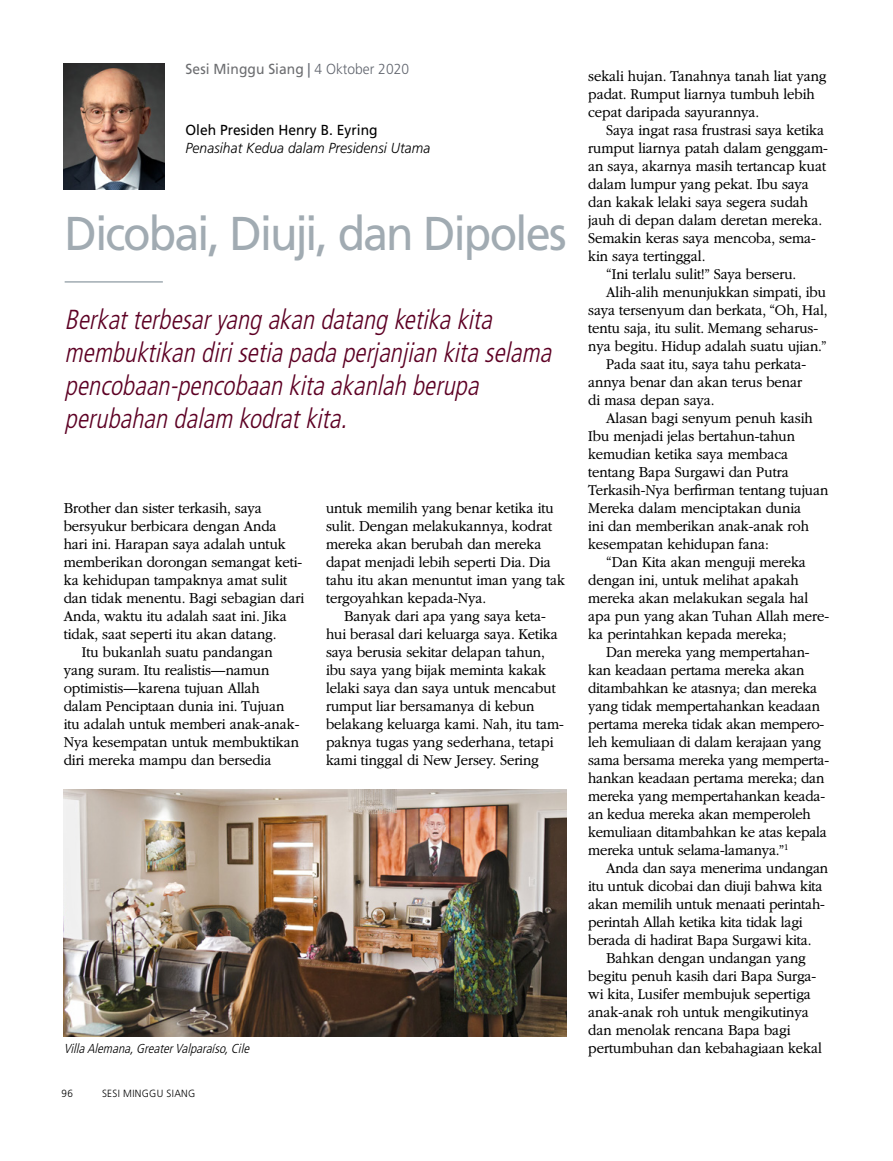
<style>
.page{position:relative;width:893px;height:1161px;background:#fff}
.page>*{position:absolute;margin:0;border:0;box-sizing:border-box;transform-origin:0 0}
.ARTCL_title{font:47.4px "Frutigerlds Lat";letter-spacing:-.05em;color:#a1abb2;scale:.95 1}
.ARTCL-kicker{font:italic 300 condensed 27.6px/33px "Frutigerlds Lat";color:#5d0024;scale:.95 1}
.ARTCL_para{font:300 15.75px/18px "Garamondlds Lat Plus";letter-spacing:-.01em;color:#000;scale:.95 1}
.ARTCL_para_first{font:300 15.75px/18px "Garamondlds Lat Plus";letter-spacing:-.01em;color:#000;scale:.95 1}
.ARTCL-BY_para{font:italic 300 14.55px "Frutigerlds Lat";letter-spacing:.005em;color:#000;scale:.95 1}
.ARTCL_seriesTitle{font:14.55px "Frutigerlds Lat";letter-spacing:.005em;color:#6d6e71;scale:.95 1}
.ARTCL-BY_para_first{font:14.55px "Frutigerlds Lat";color:#000;scale:.95 1}
.New_FrutigerLight_Ca{font:italic 300 condensed 13.05px "Frutigerlds Lat";color:#000}
.t1{font:300 10.35px "Frutigerlds Lat";letter-spacing:.03em;color:#000;scale:.95 1}
.s1{color:#62666f}
.s2{font-weight:300;color:#62666f}
</style>
<div class="page">
<hr style="left:65px;top:281px;width:98px;height:2px;background:#a1abb2">
<img style="left:64px;top:64px;width:100px;height:126px">
<img style="left:64px;top:790px;width:503px;height:247px">
<p class="ARTCL_seriesTitle" style="left:185px;top:58px;width:237px">Sesi Minggu Siang <span class="s1">|</span> <span class="s2">4 Oktober 2020</span></p>
<p class="ARTCL-BY_para_first" style="left:185px;top:119px;width:204px">Oleh Presiden Henry B. Eyring</p>
<p class="ARTCL-BY_para" style="left:185px;top:138px;width:259px">Penasihat Kedua dalam Presidensi Utama</p>
<p class="ARTCL_title" style="left:65px;top:197px;width:530px">Dicobai, Diuji, dan Dipoles</p>
<p class="ARTCL-kicker" style="left:65px;top:303px;width:514px">Berkat terbesar yang akan datang ketika kita membuktikan diri setia pada perjanjian kita selama pencobaan-pencobaan kita akanlah berupa perubahan dalam kodrat kita.</p>
<p class="ARTCL_para_first" style="left:64px;top:499px;width:255px">Brother dan sister terkasih, saya bersyukur berbicara dengan Anda hari ini. Harapan saya adalah untuk memberikan dorongan semangat keti&shy;ka kehidupan tampaknya amat sulit dan tidak menentu. Bagi sebagian dari Anda, waktu itu adalah saat ini. Jika tidak, saat seperti itu akan datang.</p>
<p class="ARTCL_para" style="left:64px;top:643px;width:250px;text-indent:18px">Itu bukanlah suatu pandangan yang suram. Itu realistis—namun optimistis—karena tujuan Allah dalam Penciptaan dunia ini. Tujuan itu adalah untuk memberi anak-anak-Nya kesempatan untuk membuktikan diri mereka mampu dan bersedia</p>
<p class="ARTCL_para" style="left:326px;top:499px;width:253px">untuk memilih yang benar ketika itu sulit. Dengan melakukannya, kodrat mereka akan berubah dan mereka dapat menjadi lebih seperti Dia. Dia tahu itu akan menuntut iman yang tak tergoyahkan kepada-Nya.</p>
<p class="ARTCL_para" style="left:326px;top:607px;width:252px;text-indent:18px">Banyak dari apa yang saya keta&shy;hui berasal dari keluarga saya. Ketika saya berusia sekitar delapan tahun, ibu saya yang bijak meminta kakak lelaki saya dan saya untuk mencabut rumput liar bersamanya di kebun belakang keluarga kami. Nah, itu tam&shy;paknya tugas yang sederhana, tetapi kami tinggal di New Jersey. Sering</p>
<p class="New_FrutigerLight_Ca" style="left:64px;top:1039px;width:187px">Villa Alemana, Greater Valparaíso, Cile</p>
<p class="t1" style="left:62px;top:1086px;width:13px">96</p>
<p class="t1" style="left:102px;top:1086px;width:100px">SESI MINGGU SIANG</p>
<p class="ARTCL_para" style="left:588px;top:67px;width:252px">sekali hujan. Tanahnya tanah liat yang padat. Rumput liarnya tumbuh lebih cepat daripada sayurannya.</p>
<p class="ARTCL_para" style="left:588px;top:121px;width:254px;text-indent:18px">Saya ingat rasa frustrasi saya ketika rumput liarnya patah dalam genggam&shy;an saya, akarnya masih tertancap kuat dalam lumpur yang pekat. Ibu saya dan kakak lelaki saya segera sudah jauh di depan dalam deretan mereka.<br>Semakin keras saya mencoba, sema&shy;kin saya tertinggal.</p>
<p class="ARTCL_para" style="left:606px;top:265px;width:202px">“Ini terlalu sulit!” Saya berseru.</p>
<p class="ARTCL_para" style="left:588px;top:283px;width:254px;text-indent:18px">Alih-alih menunjukkan simpati, ibu saya tersenyum dan berkata, “Oh, Hal, tentu saja, itu sulit. Memang seharus&shy;nya begitu. Hidup adalah suatu ujian.”</p>
<p class="ARTCL_para" style="left:588px;top:355px;width:231px;text-indent:18px">Pada saat itu, saya tahu perkata&shy;annya benar dan akan terus benar di masa depan saya.</p>
<p class="ARTCL_para" style="left:588px;top:409px;width:254px;text-indent:18px">Alasan bagi senyum penuh kasih<br>Ibu menjadi jelas bertahun-tahun kemudian ketika saya membaca tentang Bapa Surgawi dan Putra<br>Terkasih-Nya berfirman tentang tujuan<br>Mereka dalam menciptakan dunia<br>ini dan memberikan anak-anak roh kesempatan kehidupan fana:</p>
<p class="ARTCL_para" style="left:588px;top:553px;width:255px;text-indent:18px">“Dan Kita akan menguji mereka dengan ini, untuk melihat apakah mereka akan melakukan segala hal apa pun yang akan Tuhan Allah mere&shy;ka perintahkan kepada mereka;</p>
<p class="ARTCL_para" style="left:588px;top:643px;width:255px;text-indent:18px">Dan mereka yang mempertahan&shy;kan keadaan pertama mereka akan ditambahkan ke atasnya; dan mereka yang tidak mempertahankan keadaan pertama mereka tidak akan mempero&shy;leh kemuliaan di dalam kerajaan yang sama bersama mereka yang memperta&shy;hankan keadaan pertama mereka; dan mereka yang mempertahankan keada&shy;an kedua mereka akan memperoleh kemuliaan ditambahkan ke atas kepala mereka untuk selama-lamanya.”<sup>1</sup></p>
<p class="ARTCL_para" style="left:588px;top:859px;width:254px;text-indent:18px">Anda dan saya menerima undangan itu untuk dicobai dan diuji bahwa kita akan memilih untuk menaati perintah&shy;perintah Allah ketika kita tidak lagi berada di hadirat Bapa Surgawi kita.</p>
<p class="ARTCL_para" style="left:588px;top:949px;width:248px;text-indent:18px">Bahkan dengan undangan yang begitu penuh kasih dari Bapa Surga&shy;wi kita, Lusifer membujuk sepertiga anak-anak roh untuk mengikutinya dan menolak rencana Bapa bagi pertumbuhan dan kebahagiaan kekal</p>
</div>
